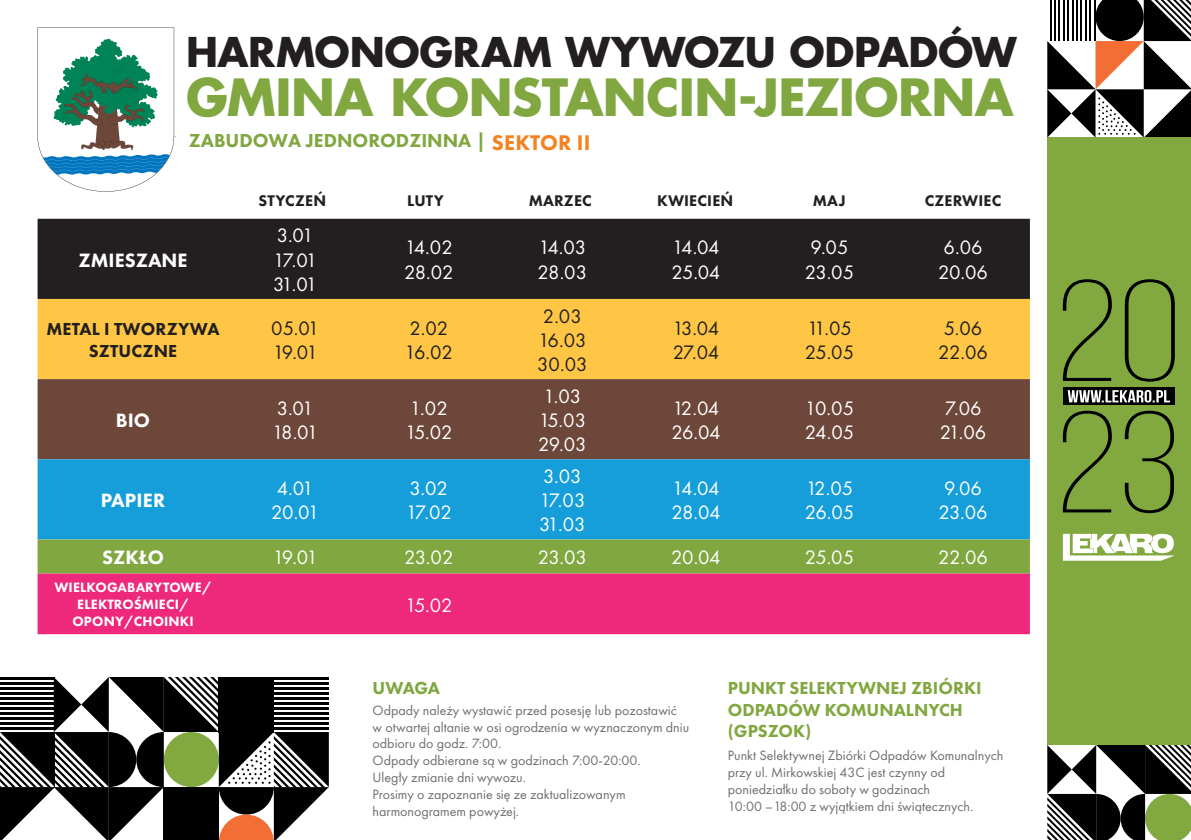
<style>
.page{position:relative;width:1191px;height:840px;background:#fff}
.page>*{position:absolute;margin:0;border:0;box-sizing:border-box;transform-origin:0 0}
.t1{font:700 49.8px "Futura";letter-spacing:-.01em;color:#81a740}
.t2{font:700 39.8px "Futura";letter-spacing:-.01em;color:#231f20}
.calMini_title{font:800 22px "Futura PT";letter-spacing:.01em;color:#f58220}
.t3{font:20.2px/24.2px "Futura PT";letter-spacing:-.025em;color:#fff}
.t4{font:20.2px "Futura PT";letter-spacing:-.025em;color:#231f20}
.t5{font:800 20px "Futura PT";color:#fff}
.t6{font:800 19.4px "Futura PT";color:#81a740}
.t7{font:800 18px/21.6px "Futura PT";color:#81a740}
.t8{font:800 18px/21.6px "Futura PT";letter-spacing:.01em;color:#231f20;text-align:center}
.t9{font:800 16px "Futura PT";letter-spacing:.01em;color:#231f20}
.t10{font:14px/16.8px "Futura PT";color:#6c6d70}
.t11{font:800 14px/16.8px "Futura PT";letter-spacing:.01em;color:#fff;text-align:center}
</style>
<div class="page">
<svg style="left:0;top:677px;width:329px;height:162px"></svg>
<svg style="left:1047px;top:744px;width:144px;height:95px"></svg>
<svg style="left:1047px;top:0;width:144px;height:137px"></svg>
<div style="left:1047px;top:137px;width:144px;height:607px;background:#82a840"></div>
<svg style="left:1062px;top:279px;width:112px;height:102px"></svg>
<svg style="left:1062px;top:410px;width:112px;height:103px"></svg>
<div style="left:1062px;top:387px;width:112px;height:18px;background:#010101"></div>
<svg style="left:1067px;top:390px;width:103px;height:12px"></svg>
<svg style="left:1062px;top:533px;width:112px;height:27px"></svg>
<svg style="left:38px;top:28px;width:136px;height:163px"></svg>
<div style="left:38px;top:219px;width:992px;height:80px;background:#231f20"></div>
<div style="left:38px;top:299px;width:992px;height:80px;background:#fec644"></div>
<div style="left:38px;top:379px;width:992px;height:80px;background:#6d4739"></div>
<div style="left:38px;top:459px;width:992px;height:80px;background:#159eda"></div>
<div style="left:38px;top:539px;width:992px;height:34px;background:#81a740"></div>
<div style="left:38px;top:573px;width:992px;height:60px;background:#ee287b"></div>
<h2 class="t2" style="left:186px;top:26px;width:832px">HARMONOGRAM WYWOZU ODPADÓW</h2>
<h1 class="t1" style="left:186px;top:64px;width:829px">GMINA KONSTANCIN-JEZIORNA</h1>
<h3 class="t6" style="left:189px;top:128px;width:298px">ZABUDOWA JEDNORODZINNA |</h3>
<p class="calMini_title" style="left:492px;top:129px;width:100px">SEKTOR II</p>
<p class="t5" style="left:78px;top:247px;width:111px">ZMIESZANE</p>
<p class="t9" style="left:259px;top:191px;width:69px">STYCZEŃ</p>
<p class="t9" style="left:407px;top:191px;width:38px">LUTY</p>
<p class="t9" style="left:529px;top:191px;width:65px">MARZEC</p>
<p class="t9" style="left:657px;top:191px;width:78px">KWIECIEŃ</p>
<p class="t9" style="left:812px;top:191px;width:34px">MAJ</p>
<p class="t9" style="left:924px;top:191px;width:78px">CZERWIEC</p>
<p class="t3" style="left:277px;top:223px;width:38px">3.01</p>
<p class="t3" style="left:273px;top:247px;width:46px">17.01</p>
<p class="t3" style="left:273px;top:272px;width:46px">31.01</p>
<p class="t3" style="left:405px;top:235px;width:49px">14.02</p>
<p class="t3" style="left:404px;top:259px;width:51px">28.02</p>
<p class="t3" style="left:538px;top:235px;width:49px">14.03</p>
<p class="t3" style="left:537px;top:259px;width:51px">28.03</p>
<p class="t3" style="left:672px;top:235px;width:49px">14.04</p>
<p class="t3" style="left:671px;top:259px;width:50px">25.04</p>
<p class="t3" style="left:810px;top:235px;width:39px">9.05</p>
<p class="t3" style="left:805px;top:259px;width:51px">23.05</p>
<p class="t3" style="left:943px;top:235px;width:40px">6.06</p>
<p class="t3" style="left:938px;top:259px;width:51px">20.06</p>
<p class="t8" style="left:46px;top:318px;width:175px">METAL I TWORZYWA<br>SZTUCZNE</p>
<p class="t4" style="left:271px;top:316px;width:49px">05.01</p>
<p class="t4" style="left:273px;top:340px;width:47px">19.01</p>
<p class="t5" style="left:116px;top:407px;width:36px">BIO</p>
<p class="t3" style="left:277px;top:395px;width:38px">3.01</p>
<p class="t3" style="left:272px;top:420px;width:47px">18.01</p>
<p class="t4" style="left:409px;top:316px;width:40px">2.02</p>
<p class="t4" style="left:404px;top:340px;width:50px">16.02</p>
<p class="t3" style="left:410px;top:395px;width:39px">1.02</p>
<p class="t3" style="left:405px;top:420px;width:49px">15.02</p>
<p class="t5" style="left:101px;top:487px;width:66px">PAPIER</p>
<p class="t3" style="left:271px;top:476px;width:49px">4.01<br>20.01</p>
<p class="t3" style="left:409px;top:476px;width:40px">3.02</p>
<p class="t3" style="left:406px;top:500px;width:48px">17.02</p>
<p class="t4" style="left:543px;top:303px;width:40px">2.03</p>
<p class="t4" style="left:538px;top:328px;width:50px">16.03</p>
<p class="t4" style="left:537px;top:352px;width:52px">30.03</p>
<p class="t3" style="left:543px;top:383px;width:39px">1.03</p>
<p class="t3" style="left:538px;top:408px;width:49px">15.03</p>
<p class="t3" style="left:538px;top:432px;width:50px">29.03</p>
<p class="t3" style="left:543px;top:463px;width:40px">3.03</p>
<p class="t3" style="left:539px;top:488px;width:48px">17.03</p>
<p class="t3" style="left:539px;top:512px;width:48px">31.03</p>
<p class="t4" style="left:672px;top:316px;width:48px">13.04</p>
<p class="t4" style="left:672px;top:340px;width:48px">27.04</p>
<p class="t4" style="left:807px;top:316px;width:46px">11.05</p>
<p class="t4" style="left:805px;top:340px;width:51px">25.05</p>
<p class="t4" style="left:944px;top:316px;width:40px">5.06</p>
<p class="t4" style="left:938px;top:340px;width:51px">22.06</p>
<p class="t3" style="left:672px;top:395px;width:48px">12.04</p>
<p class="t3" style="left:671px;top:420px;width:51px">26.04</p>
<p class="t3" style="left:805px;top:395px;width:51px">10.05</p>
<p class="t3" style="left:805px;top:420px;width:51px">24.05</p>
<p class="t3" style="left:944px;top:395px;width:38px">7.06</p>
<p class="t3" style="left:940px;top:420px;width:48px">21.06</p>
<p class="t3" style="left:672px;top:476px;width:49px">14.04</p>
<p class="t3" style="left:671px;top:500px;width:51px">28.04</p>
<p class="t3" style="left:806px;top:476px;width:49px">12.05</p>
<p class="t3" style="left:804px;top:500px;width:51px">26.05</p>
<p class="t3" style="left:944px;top:476px;width:39px">9.06</p>
<p class="t3" style="left:938px;top:500px;width:51px">23.06</p>
<p class="t5" style="left:102px;top:544px;width:63px">SZKŁO</p>
<p class="t3" style="left:273px;top:545px;width:47px">19.01</p>
<p class="t3" style="left:404px;top:545px;width:51px">23.02</p>
<p class="t3" style="left:538px;top:545px;width:51px">23.03</p>
<p class="t3" style="left:671px;top:545px;width:51px">20.04</p>
<p class="t3" style="left:805px;top:545px;width:51px">25.05</p>
<p class="t3" style="left:938px;top:545px;width:51px">22.06</p>
<p class="t11" style="left:54px;top:578px;width:159px">WIELKOGABARYTOWE/<br>ELEKTROŚMIECI/<br>OPONY/CHOINKI</p>
<p class="t3" style="left:405px;top:592px;width:49px">15.02</p>
<p class="t7" style="left:372px;top:676px;width:69px">UWAGA</p>
<p class="t10" style="left:372px;top:701px;width:318px">Odpady należy wystawić przed posesję lub pozostawić w otwartej altanie w osi ogrodzenia w wyznaczonym dniu odbioru do godz. 7:00.<br>Odpady odbierane są w godzinach 7:00-20:00.<br>Uległy zmianie dni wywozu.<br>Prosimy o zapoznanie się ze zaktualizowanym harmonogramem powyżej.</p>
<p class="t7" style="left:728px;top:676px;width:255px">PUNKT SELEKTYWNEJ ZBIÓRKI<br>ODPADÓW KOMUNALNYCH (GPSZOK)</p>
<p class="t10" style="left:728px;top:746px;width:277px">Punkt Selektywnej Zbiórki Odpadów Komunalnych przy ul. Mirkowskiej 43C jest czynny od poniedziałku do soboty w godzinach<br>10:00 –18:00 z wyjątkiem dni świątecznych.</p>
</div>
